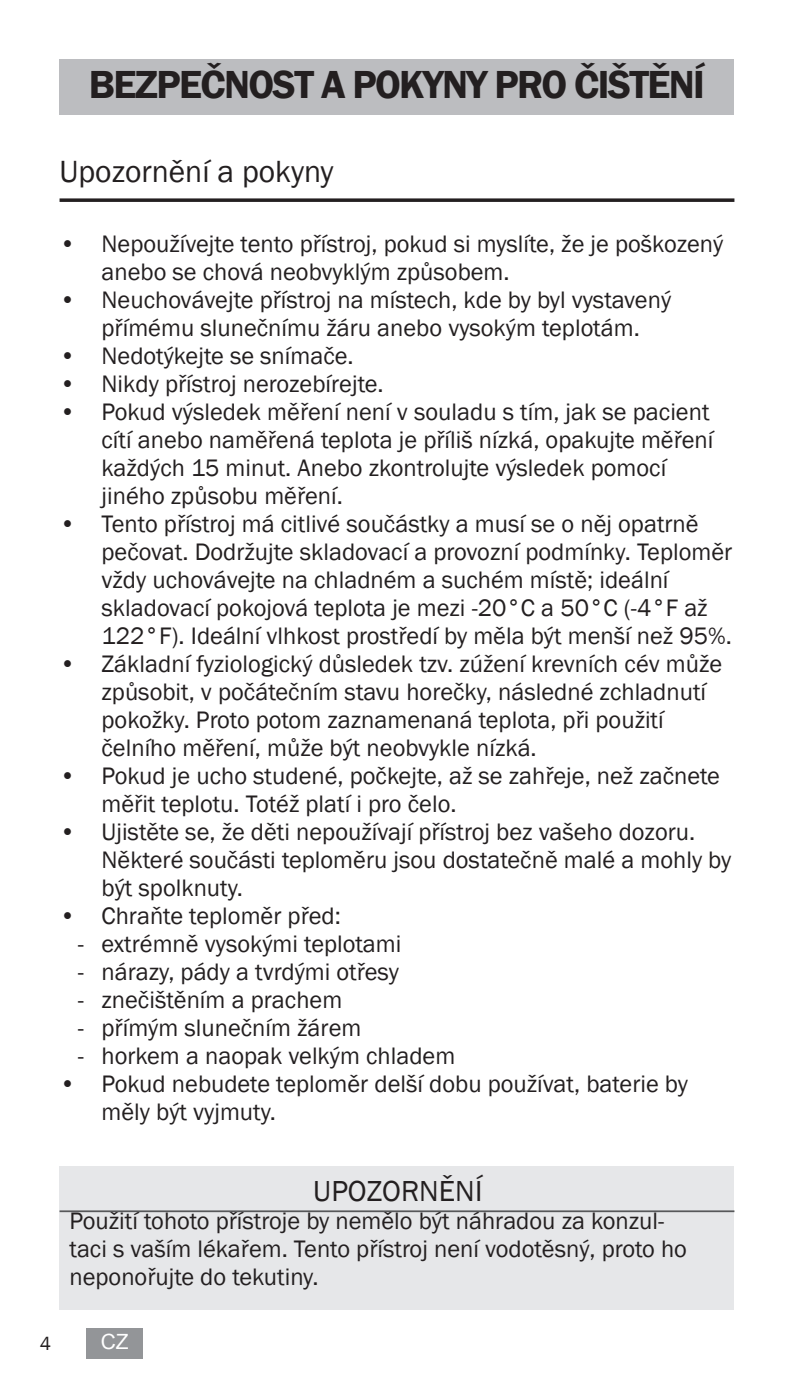
<style>
.page{position:relative;width:794px;height:1389px;background:#fff}
.page>*{position:absolute;margin:0;border:0;box-sizing:border-box;transform-origin:0 0}
.t1{font:600 40.25px "Franklin Gothic";letter-spacing:-.04em;color:#231f20}
.t2{font:31.5px "Franklin Gothic";color:#231f20}
.t3{font:29.75px "Franklin Gothic";color:#231f20}
.t4{font:24.5px/28px "Franklin Gothic";color:#231f20}
.t5{font:21px "Arial";color:#fff}
.t6{font:19.25px "Franklin Gothic";color:#231f20}
</style>
<div class="page">
<div style="left:86px;top:1328px;width:56px;height:31px;background:#939598"></div>
<svg style="left:60px;top:198px;width:674px;height:4px;background:#3e3a3b"></svg>
<div style="left:60px;top:1166px;width:674px;height:144px;background:#e6e7e9"></div>
<hr style="left:60px;top:1210px;width:674px;height:2px;background:#57585a">
<div style="left:60px;top:60px;width:674px;height:55px;background:#bcbdc0"></div>
<h1 class="t1" style="left:89px;top:59px;width:617px">BEZPEČNOST A POKYNY PRO ČIŠTĚNÍ</h1>
<p class="t2" style="left:60px;top:152px;width:275px">Upozornění a pokyny</p>
<p class="t4" style="left:102px;top:230px;width:623px;text-indent:-42px">• Nepoužívejte tento přístroj, pokud si myslíte, že je poškozený anebo se chová neobvyklým způsobem.</p>
<p class="t4" style="left:60px;top:286px;width:613px;text-align:center">• Neuchovávejte přístroj na místech, kde by byl vystavený přímému slunečnímu žáru anebo vysokým teplotám.</p>
<p class="t4" style="left:60px;top:342px;width:296px">• Nedotýkejte se snímače.</p>
<p class="t4" style="left:60px;top:370px;width:326px">• Nikdy přístroj nerozebírejte.</p>
<p class="t4" style="left:102px;top:398px;width:613px;text-indent:-42px">• Pokud výsledek měření není v souladu s tím, jak se pacient cítí anebo naměřená teplota je příliš nízká, opakujte měření každých 15 minut. Anebo zkontrolujte výsledek pomocí jiného způsobu měření.</p>
<p class="t4" style="left:102px;top:510px;width:632px;text-indent:-42px">• Tento přístroj má citlivé součástky a musí se o něj opatrně pečovat. Dodržujte skladovací a provozní podmínky. Teploměr vždy uchovávejte na chladném a suchém místě; ideální skladovací pokojová teplota je mezi -20°C a 50°C (-4°F až 122°F). Ideální vlhkost prostředí by měla být menší než 95%.</p>
<p class="t4" style="left:102px;top:650px;width:622px;text-indent:-42px">• Základní fyziologický důsledek tzv. zúžení krevních cév může způsobit, v počátečním stavu horečky, následné zchladnutí pokožky. Proto potom zaznamenaná teplota, při použití čelního měření, může být neobvykle nízká.</p>
<p class="t4" style="left:102px;top:762px;width:620px;text-indent:-42px">• Pokud je ucho studené, počkejte, až se zahřeje, než začnete měřit teplotu. Totéž platí i pro čelo.</p>
<p class="t4" style="left:102px;top:818px;width:631px;text-indent:-42px">• Ujistěte se, že děti nepoužívají přístroj bez vašeho dozoru.<br>Některé součásti teploměru jsou dostatečně malé a mohly by být spolknuty.</p>
<p class="t4" style="left:60px;top:902px;width:283px">• Chraňte teploměr před:</p>
<p class="t4" style="left:78px;top:930px;width:325px">- extrémně vysokými teplotami</p>
<p class="t4" style="left:78px;top:958px;width:323px">- nárazy, pády a tvrdými otřesy</p>
<p class="t4" style="left:78px;top:986px;width:266px">- znečištěním a prachem</p>
<p class="t4" style="left:78px;top:1014px;width:285px">- přímým slunečním žárem</p>
<p class="t4" style="left:78px;top:1042px;width:379px">- horkem a naopak velkým chladem</p>
<p class="t4" style="left:102px;top:1070px;width:588px;text-indent:-42px">• Pokud nebudete teploměr delší dobu používat, baterie by měly být vyjmuty.</p>
<p class="t6" style="left:40px;top:1331px;width:13px">4</p>
<p class="t3" style="left:313px;top:1173px;width:170px">UPOZORNĚNÍ</p>
<p class="t4" style="left:69px;top:1208px;width:619px">Použití tohoto přístroje by nemělo být náhradou za konzul&shy;taci s vaším lékařem. Tento přístroj není vodotěsný, proto ho neponořujte do tekutiny.</p>
<p class="t5" style="left:101px;top:1328px;width:29px">CZ</p>
</div>
